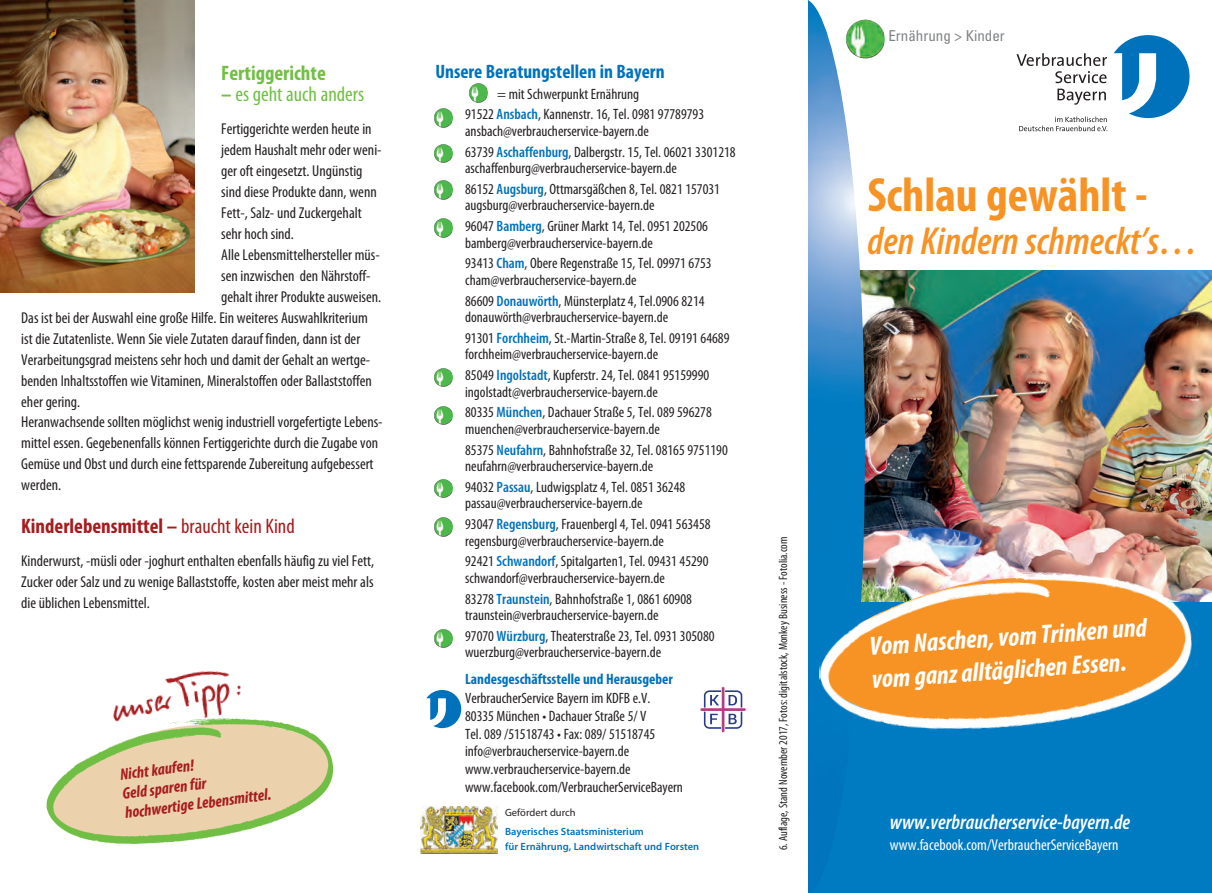
<style>
.page{position:relative;width:1212px;height:893px;background:#fff}
.page>*{position:absolute;margin:0;border:0;box-sizing:border-box;transform-origin:0 0}
.t1{font:700 condensed 48.45px "Myriad Pro";color:#f79324}
.t2{font:italic 600 condensed 39.3px "Myriad Pro";color:#f79324}
.t3{font:italic 700 condensed 26.55px/33px "Myriad Pro";color:#fff}
.t4{font:700 condensed 21px "Myriad Pro";color:#a61c1f}
.t5{font:italic 600 condensed 21px "Myriad Pro";color:#fff}
.t6{font:condensed 21px "Myriad Pro";color:#71bf44}
.t7{font:700 condensed 21px "Myriad Pro";color:#71bf44}
.t8{font:700 condensed 19.5px "Myriad Pro";color:#0072bc}
.t9{font:italic 700 condensed 16.5px/19.4px "Myriad Pro";color:#a61c1f}
.t10{font:condensed 15.75px/21px "Myriad Pro";color:#231f20;text-align:justify}
.t11{font:condensed 15.75px "Myriad Pro";color:#fff}
.t12{font:condensed 15px/20.7px "Myriad Pro";color:#231f20}
.t13{font:700 condensed 15px "Myriad Pro";color:#0072bc}
.t14{font:condensed 15px "Univers LT";color:#808285}
.t15{font:condensed 12px "Myriad Pro";color:#231f20}
.t16{font:600 10.5px/15px "Myriad Pro";color:#0072bc}
.t17{font:10.5px "Myriad Pro";color:#231f20}
.s1{font-weight:700}
.s2{font-weight:400}
.s3{font-weight:600;color:#0072bc}
</style>
<div class="page">
<svg style="left:1057px;top:89px;width:49px;height:16px"></svg>
<svg style="left:1016px;top:53px;width:91px;height:30px"></svg>
<svg style="left:1019px;top:116px;width:88px;height:15px"></svg>
<svg style="left:1114px;top:35px;width:75px;height:83px"></svg>
<div style="left:808px;top:599px;width:404px;height:294px;background:#007ac0"></div>
<img style="left:865px;top:270px;width:347px;height:331px">
<img style="left:0;top:0;width:195px;height:292px">
<img style="left:114px;top:671px;width:127px;height:39px">
<img style="left:46px;top:710px;width:288px;height:135px">
<img style="left:420px;top:806px;width:78px;height:47px">
<svg style="left:700px;top:686px;width:46px;height:47px"></svg>
<img style="left:808px;top:0;width:57px;height:599px">
<img style="left:817px;top:554px;width:381px;height:176px">
<img style="left:847px;top:20px;width:37px;height:39px">
<img style="left:469px;top:84px;width:18px;height:18px">
<img style="left:434px;top:108px;width:19px;height:19px">
<img style="left:434px;top:144px;width:19px;height:19px">
<img style="left:434px;top:181px;width:19px;height:18px">
<img style="left:434px;top:219px;width:19px;height:18px">
<img style="left:434px;top:368px;width:19px;height:19px">
<img style="left:434px;top:406px;width:19px;height:19px">
<img style="left:434px;top:479px;width:19px;height:19px">
<img style="left:434px;top:517px;width:19px;height:19px">
<img style="left:434px;top:629px;width:19px;height:19px">
<svg style="left:426px;top:690px;width:35px;height:38px"></svg>
<h3 class="t7" style="left:221px;top:65px;width:106px">Fertiggerichte</h3>
<h3 class="t6" style="left:221px;top:86px;width:144px"><span class="s1">–</span> es geht auch anders</h3>
<p class="t10" style="left:221px;top:119px;width:152px">Fertiggerichte werden heute in</p>
<p class="t10" style="left:221px;top:140px;width:162px">jedem Haushalt mehr oder weni-</p>
<p class="t10" style="left:221px;top:161px;width:143px">ger oft eingesetzt. Ungünstig</p>
<p class="t10" style="left:221px;top:182px;width:157px">sind diese Produkte dann, wenn</p>
<p class="t10" style="left:221px;top:203px;width:142px">Fett-, Salz- und Zuckergehalt</p>
<p class="t10" style="left:221px;top:224px;width:74px">sehr hoch sind.</p>
<p class="t10" style="left:221px;top:245px;width:160px">Alle Lebensmittelhersteller müs-</p>
<p class="t10" style="left:221px;top:266px;width:151px">sen inzwischen den Nährstoff-</p>
<p class="t10" style="left:221px;top:287px;width:161px">gehalt ihrer Produkte ausweisen.</p>
<p class="t10" style="left:21px;top:308px;width:348px">Das ist bei der Auswahl eine große Hilfe. Ein weiteres Auswahlkriterium</p>
<p class="t10" style="left:21px;top:329px;width:340px">ist die Zutatenliste. Wenn Sie viele Zutaten darauf finden, dann ist der</p>
<p class="t10" style="left:21px;top:350px;width:351px">Verarbeitungsgrad meistens sehr hoch und damit der Gehalt an wertge-</p>
<p class="t10" style="left:21px;top:371px;width:352px">benden Inhaltsstoffen wie Vitaminen, Mineralstoffen oder Ballaststoffen</p>
<p class="t10" style="left:21px;top:392px;width:60px">eher gering.</p>
<p class="t10" style="left:21px;top:413px;width:363px">Heranwachsende sollten möglichst wenig industriell vorgefertigte Lebens-</p>
<p class="t10" style="left:21px;top:434px;width:358px">mittel essen. Gegebenenfalls können Fertiggerichte durch die Zugabe von</p>
<p class="t10" style="left:21px;top:455px;width:354px">Gemüse und Obst und durch eine fettsparende Zubereitung aufgebessert</p>
<p class="t10" style="left:21px;top:476px;width:41px">werden.</p>
<h3 class="t4" style="left:21px;top:518px;width:275px">Kinderlebensmittel – <span class="s2">braucht kein Kind</span></h3>
<p class="t10" style="left:21px;top:551px;width:354px">Kinderwurst, -müsli oder -joghurt enthalten ebenfalls häufig zu viel Fett, Zucker oder Salz und zu wenige Ballaststoffe, kosten aber meist mehr als die üblichen Lebensmittel.</p>
<p class="t9" style="left:119px;top:766px;width:149px;rotate:-7deg">Nicht kaufen!<br>Geld sparen für hochwertige Lebensmittel.</p>
<h3 class="t8" style="left:435px;top:64px;width:231px">Unsere Beratungstellen in Bayern</h3>
<p class="t12" style="left:465px;top:84px;width:240px;text-indent:32px">= mit Schwerpunkt Ernährung<br>91522 <span class="s3">Ansbach</span>, Kannenstr. 16, Tel. 0981 97789793</p>
<p class="t12" style="left:465px;top:122px;width:272px">ansbach@verbraucherservice-bayern.de<br>63739 <span class="s3">Aschaffenburg</span>, Dalbergstr. 15, Tel. 06021 3301218</p>
<p class="t12" style="left:465px;top:159px;width:256px">aschaffenburg@verbraucherservice-bayern.de<br>86152 <span class="s3">Augsburg</span>, Ottmarsgäßchen 8, Tel. 0821 157031</p>
<p class="t12" style="left:465px;top:196px;width:244px">augsburg@verbraucherservice-bayern.de<br>96047 <span class="s3">Bamberg</span>, Grüner Markt 14, Tel. 0951 202506</p>
<p class="t12" style="left:465px;top:233px;width:248px">bamberg@verbraucherservice-bayern.de<br>93413 <span class="s3">Cham</span>, Obere Regenstraße 15, Tel. 09971 6753</p>
<p class="t12" style="left:465px;top:271px;width:241px">cham@verbraucherservice-bayern.de<br>86609 <span class="s3">Donauwörth</span>, Münsterplatz 4, Tel.0906 8214</p>
<p class="t12" style="left:465px;top:308px;width:266px">donauwörth@verbraucherservice-bayern.de<br>91301 <span class="s3">Forchheim</span>, St.-Martin-Straße 8, Tel. 09191 64689</p>
<p class="t12" style="left:465px;top:345px;width:246px">forchheim@verbraucherservice-bayern.de<br>85049 <span class="s3">Ingolstadt</span>, Kupferstr. 24, Tel. 0841 95159990</p>
<p class="t12" style="left:465px;top:382px;width:248px">ingolstadt@verbraucherservice-bayern.de<br>80335 <span class="s3">München</span>, Dachauer Straße 5, Tel. 089 596278</p>
<p class="t12" style="left:465px;top:420px;width:264px">muenchen@verbraucherservice-bayern.de<br>85375 <span class="s3">Neufahrn</span>, Bahnhofstraße 32, Tel. 08165 9751190</p>
<p class="t12" style="left:465px;top:457px;width:222px">neufahrn@verbraucherservice-bayern.de<br>94032 <span class="s3">Passau</span>, Ludwigsplatz 4, Tel. 0851 36248</p>
<p class="t12" style="left:465px;top:494px;width:247px">passau@verbraucherservice-bayern.de<br>93047 <span class="s3">Regensburg</span>, Frauenbergl 4, Tel. 0941 563458</p>
<p class="t12" style="left:465px;top:531px;width:245px">regensburg@verbraucherservice-bayern.de<br>92421 <span class="s3">Schwandorf</span>, Spitalgarten1, Tel. 09431 45290</p>
<p class="t12" style="left:465px;top:569px;width:228px">schwandorf@verbraucherservice-bayern.de<br>83278 <span class="s3">Traunstein</span>, Bahnhofstraße 1, 0861 60908</p>
<p class="t12" style="left:465px;top:606px;width:251px">traunstein@verbraucherservice-bayern.de<br>97070 <span class="s3">Würzburg</span>, Theaterstraße 23, Tel. 0931 305080</p>
<p class="t12" style="left:465px;top:643px;width:197px">wuerzburg@verbraucherservice-bayern.de</p>
<p class="t13" style="left:465px;top:674px;width:209px">Landesgeschäftsstelle und Herausgeber</p>
<p class="t12" style="left:465px;top:690px;width:219px;line-height:17.7px">VerbraucherService Bayern im KDFB e.V.<br>80335 München • Dachauer Straße 5/ V<br>Tel. 089 /51518743 • Fax: 089/ 51518745 info@verbraucherservice-bayern.de www.verbraucherservice-bayern.de www.facebook.com/VerbraucherServiceBayern</p>
<p class="t17" style="left:505px;top:808px;width:72px">Gefördert durch</p>
<p class="t16" style="left:505px;top:825px;width:195px">Bayerisches Staatsministerium<br>für Ernährung, Landwirtschaft und Forsten</p>
<p class="t15" style="left:779px;top:850px;width:315px;rotate:-90deg">6. Auflage, Stand November 2017, Fotos: digitalstock, Monkey Business - Fotolia.com</p>
<p class="t14" style="left:888px;top:31px;width:118px">Ernährung &gt; Kinder</p>
<h1 class="t1" style="left:867px;top:177px;width:282px">Schlau gewählt -</h1>
<h2 class="t2" style="left:867px;top:227px;width:332px">den Kindern schmeckt’s…</h2>
<h3 class="t3" style="left:869px;top:632px;width:279px;rotate:-4deg">Vom Naschen, vom Trinken und vom ganz alltäglichen Essen.</h3>
<h3 class="t5" style="left:890px;top:814px;width:242px">www.verbraucherservice-bayern.de</h3>
<p class="t11" style="left:890px;top:839px;width:230px">www.facebook.com/VerbraucherServiceBayern</p>
</div>
